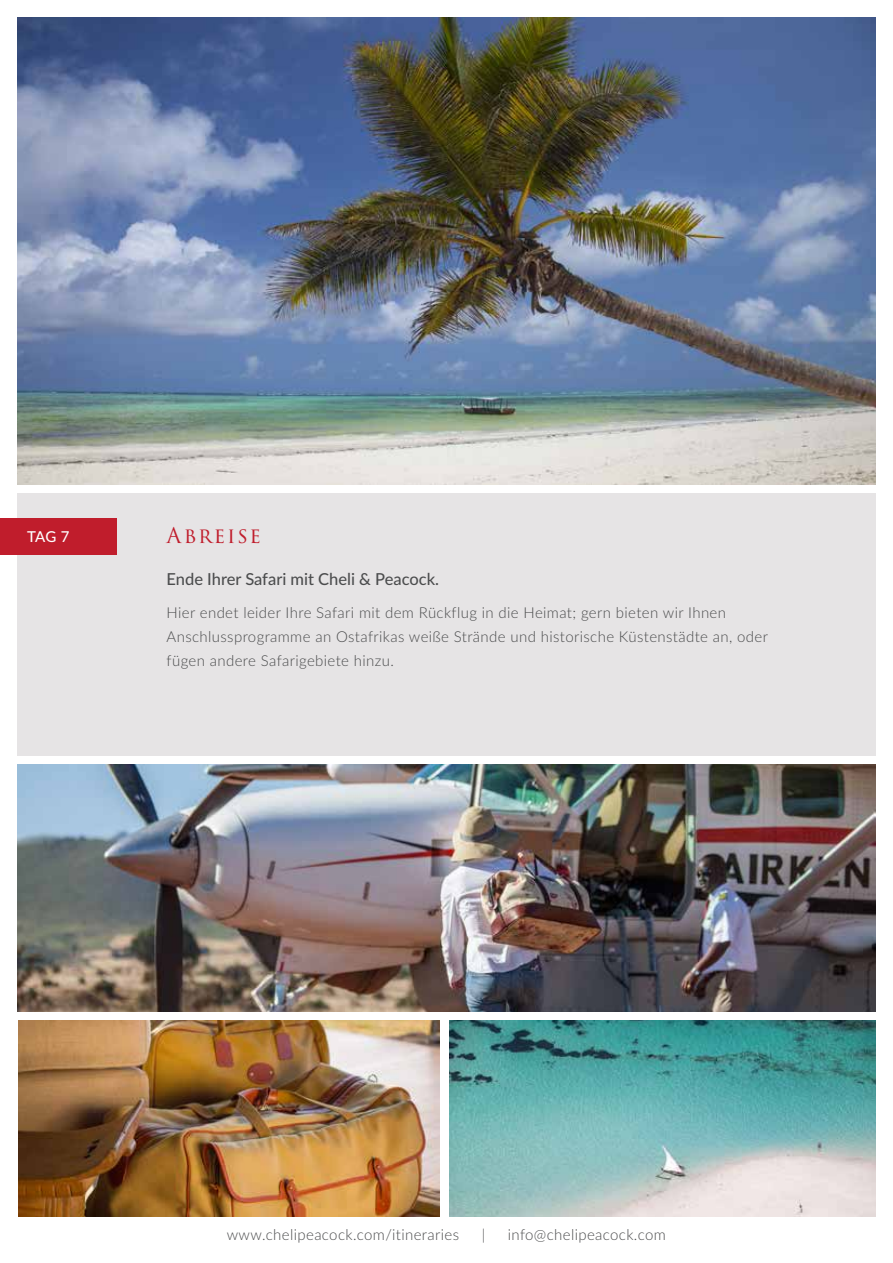
<style>
.page{position:relative;width:893px;height:1263px;background:#fff}
.page>*{position:absolute;margin:0;border:0;box-sizing:border-box;transform-origin:0 0}
.t1{font:21.15px "Trajan Pro 3";letter-spacing:.08em;color:#c01d2c}
.t2{font:500 16.5px "Lato";color:#4b4c4d}
.t3{font:300 15px/24px "Lato";letter-spacing:.025em;color:#4b4c4d}
.t4{font:500 15px "Lato";color:#fff}
</style>
<div class="page">
<div style="left:17px;top:493px;width:859px;height:263px;background:#e6e4e5"></div>
<img style="left:19px;top:1020px;width:420px;height:196px">
<img style="left:450px;top:1020px;width:426px;height:196px">
<img style="left:17px;top:765px;width:859px;height:247px">
<img style="left:17px;top:17px;width:859px;height:468px">
<div style="left:0;top:518px;width:116px;height:37px;background:#c01d2c"></div>
<p class="t4" style="left:27px;top:526px;width:44px">TAG 7</p>
<h1 class="t1" style="left:167px;top:521px;width:96px">Abreise</h1>
<p class="t2" style="left:167px;top:567px;width:274px">Ende Ihrer Safari mit Cheli &amp; Peacock.</p>
<p class="t3" style="left:167px;top:600px;width:603px">Hier endet leider Ihre Safari mit dem Rückflug in die Heimat; gern bieten wir Ihnen<br>Anschlussprogramme an Ostafrikas weiße Strände und historische Küstenstädte an, oder fügen andere Safarigebiete hinzu.</p>
<p class="t3" style="left:227px;top:1222px;width:234px">www.chelipeacock.com/itineraries</p>
<p class="t3" style="left:482px;top:1222px;width:5px">|</p>
<p class="t3" style="left:508px;top:1222px;width:160px">info@chelipeacock.com</p>
</div>
